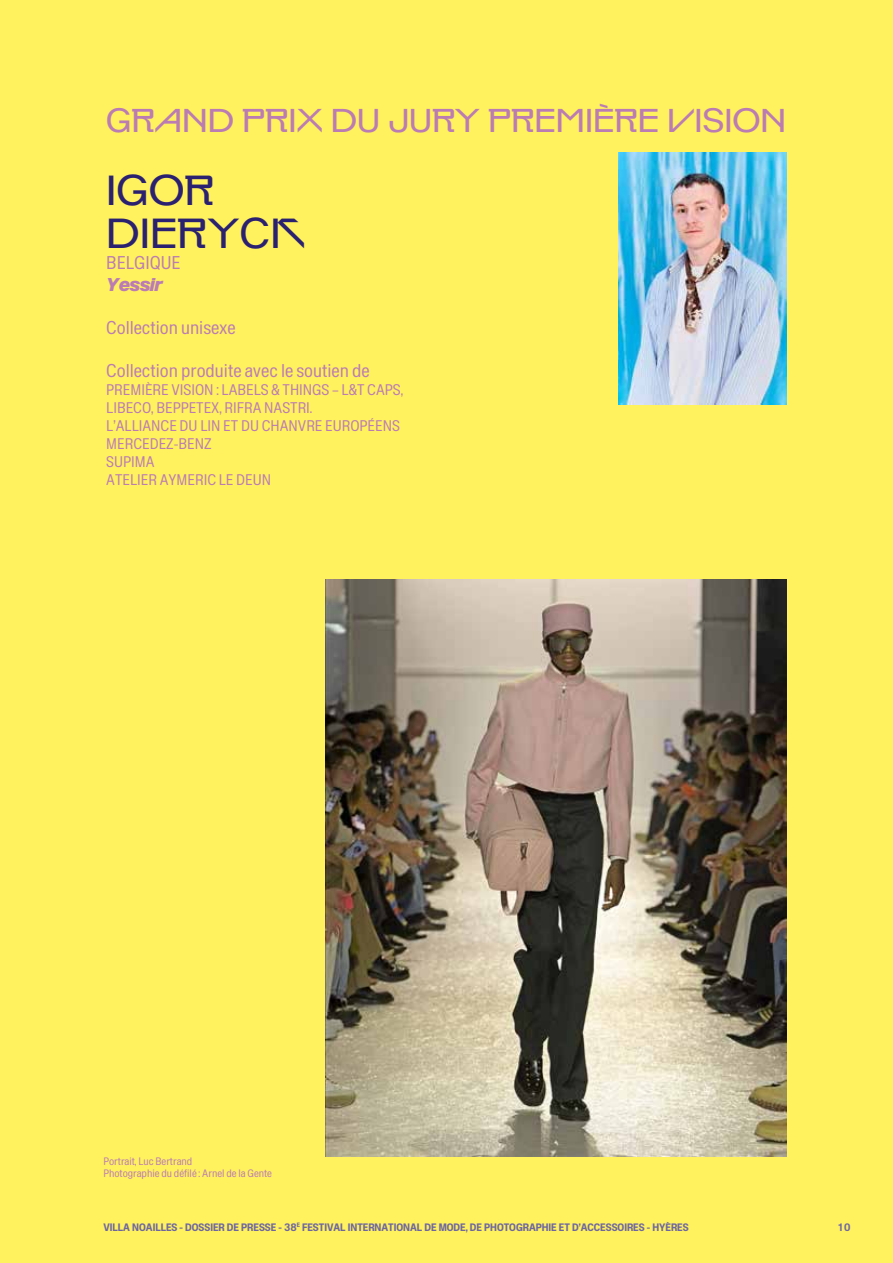
<style>
.page{position:relative;width:893px;height:1263px;background:#fff25e}
.page>*{position:absolute;margin:0;border:0;box-sizing:border-box;transform-origin:0 0}
.t1{font:42px/42px "Bramb ALT";color:#2b2171}
.t2{font:33px "Bramb ALT";color:#bb7cb3}
.t3{font:18px "Enduro Narrow";color:#bb7cb3}
.t4{font:italic 900 18px "Enduro";color:#bb7cb3}
.t5{font:15px/18px "Enduro Narrow";color:#bb7cb3}
.t6{font:700 10.5px "Enduro Narrow";color:#6e66a1}
.t7{font:10.5px/12.6px "Enduro Narrow";color:#bb7cb3}
</style>
<div class="page">
<img style="left:619px;top:152px;width:168px;height:252px">
<img style="left:325px;top:580px;width:462px;height:577px">
<h2 class="t2" style="left:106px;top:104px;width:681px">GRAND PRIX DU JURY PREMIÈRE VISION</h2>
<h1 class="t1" style="left:106px;top:171px;width:200px">IGOR<br>DIERYCK</h1>
<p class="t3" style="left:106px;top:251px;width:76px">BELGIQUE</p>
<p class="t4" style="left:106px;top:273px;width:58px">Yessir</p>
<p class="t3" style="left:106px;top:316px;width:131px">Collection unisexe</p>
<p class="t3" style="left:106px;top:359px;width:265px">Collection produite avec le soutien de</p>
<p class="t5" style="left:106px;top:381px;width:298px">PREMIÈRE VISION : LABELS &amp; THINGS – L&amp;T CAPS,<br>LIBECO, BEPPETEX, RIFRA NASTRI.<br>L’ALLIANCE DU LIN ET DU CHANVRE EUROPÉENS<br>MERCEDEZ-BENZ<br>SUPIMA<br>ATELIER AYMERIC LE DEUN</p>
<p class="t7" style="left:103px;top:1154px;width:170px">Portrait, Luc Bertrand<br>Photographie du défilé : Arnel de la Gente</p>
<p class="t6" style="left:103px;top:1220px;width:587px">VILLA NOAILLES - DOSSIER DE PRESSE - 38<sup>E</sup> FESTIVAL INTERNATIONAL DE MODE, DE PHOTOGRAPHIE ET D’ACCESSOIRES - HYÈRES</p>
<p class="t6" style="left:838px;top:1220px;width:14px">10</p>
</div>
